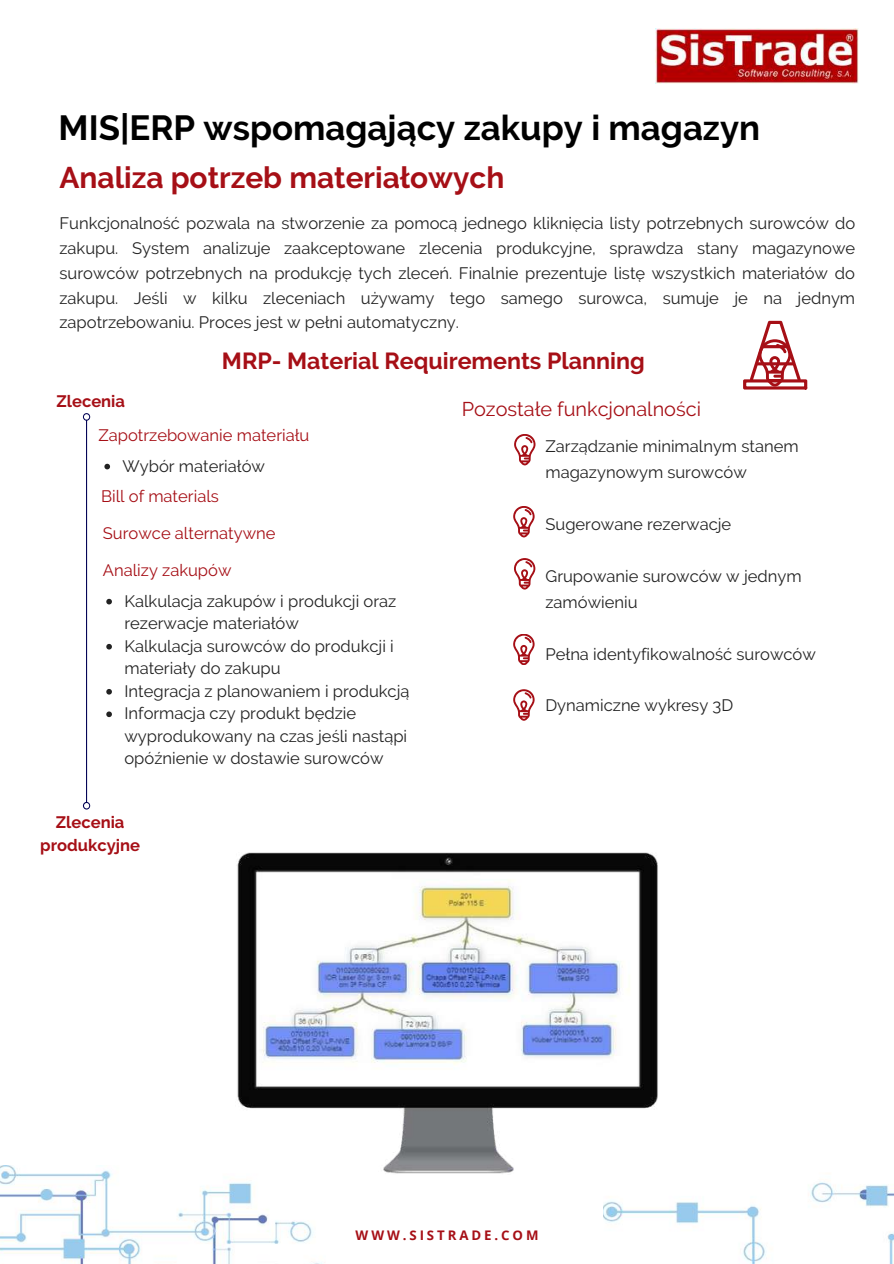
<style>
.page{position:relative;width:894px;height:1264px;background:#fff}
.page>*{position:absolute;margin:0;border:0;box-sizing:border-box;transform-origin:0 0}
.t1{font:700 34.8px "Raleway";color:#000}
.t2{font:700 29.85px "Raleway";color:#a60f16}
.t3{font:700 23.25px "Raleway";color:#a60f16}
.t4{font:19.8px "Raleway";color:#a60f16}
.t5{font:16.5px/22.5px "Raleway";color:#222}
.t6{font:16.5px "Raleway";color:#a60f16}
.t7{font:700 16.5px/22.5px "Raleway";color:#a60f16;text-align:center}
.t8{font:700 13.2px "Open Sans";letter-spacing:.22em;color:#a60f16}
</style>
<div class="page">
<svg style="left:513px;top:690px;width:21px;height:30px"></svg>
<svg style="left:743px;top:321px;width:64px;height:68px"></svg>
<svg style="left:513px;top:634px;width:21px;height:31px"></svg>
<svg style="left:514px;top:559px;width:21px;height:30px"></svg>
<svg style="left:513px;top:506px;width:21px;height:31px"></svg>
<svg style="left:514px;top:434px;width:21px;height:31px"></svg>
<svg style="left:83px;top:413px;width:7px;height:396px"></svg>
<svg style="left:104px;top:464px;width:6px;height:5px"></svg>
<svg style="left:106px;top:599px;width:6px;height:5px"></svg>
<svg style="left:106px;top:644px;width:6px;height:5px"></svg>
<svg style="left:106px;top:689px;width:6px;height:5px"></svg>
<svg style="left:106px;top:711px;width:6px;height:6px"></svg>
<img style="left:655px;top:29px;width:203px;height:55px">
<img style="left:0;top:1165px;width:322px;height:98px">
<img style="left:603px;top:1182px;width:290px;height:81px">
<img style="left:235px;top:852px;width:423px;height:322px">
<h1 class="t1" style="left:59px;top:107px;width:703px">MIS|ERP wspomagający zakupy i magazyn</h1>
<h2 class="t2" style="left:59px;top:160px;width:446px">Analiza potrzeb materiałowych</h2>
<p class="t5" style="left:59px;top:211px;width:797px;line-height:24.8px;text-align:justify">Funkcjonalność pozwala na stworzenie za pomocą jednego kliknięcia listy potrzebnych surowców do zakupu. System analizuje zaakceptowane zlecenia produkcyjne, sprawdza stany magazynowe surowców potrzebnych na produkcję tych zleceń. Finalnie prezentuje listę wszystkich materiałów do zakupu. Jeśli w kilku zleceniach używamy tego samego surowca, sumuje je na jednym zapotrzebowaniu. Proces jest w pełni automatyczny.</p>
<h3 class="t3" style="left:222px;top:347px;width:424px">MRP- Material Requirements Planning</h3>
<p class="t4" style="left:461px;top:397px;width:240px">Pozostałe funkcjonalności</p>
<p class="t5" style="left:545px;top:433px;width:254px;line-height:26px">Zarządzanie minimalnym stanem magazynowym surowców</p>
<p class="t5" style="left:545px;top:513px;width:187px">Sugerowane rezerwacje</p>
<p class="t5" style="left:545px;top:563px;width:257px;line-height:26px">Grupowanie surowców w jednym zamówieniu</p>
<p class="t5" style="left:545px;top:642px;width:272px">Pełna identyfikowalność surowców</p>
<p class="t5" style="left:545px;top:694px;width:189px">Dynamiczne wykresy 3D</p>
<p class="t7" style="left:56px;top:389px;width:70px">Zlecenia</p>
<p class="t6" style="left:98px;top:425px;width:212px">Zapotrzebowanie materiału</p>
<p class="t5" style="left:122px;top:454px;width:144px">Wybór materiałów</p>
<p class="t6" style="left:101px;top:486px;width:119px">Bill of materials</p>
<p class="t6" style="left:103px;top:523px;width:174px">Surowce alternatywne</p>
<p class="t6" style="left:103px;top:561px;width:130px">Analizy zakupów</p>
<p class="t5" style="left:124px;top:589px;width:286px">Kalkulacja zakupów i produkcji oraz rezerwacje materiałów<br>Kalkulacja surowców do produkcji i materiały do zakupu<br>Integracja z planowaniem i produkcją<br>Informacja czy produkt będzie wyprodukowany na czas jeśli nastąpi opóźnienie w dostawie surowców</p>
<p class="t7" style="left:40px;top:810px;width:101px">Zlecenia produkcyjne</p>
<p class="t8" style="left:355px;top:1225px;width:184px">WWW.SISTRADE.COM</p>
</div>
